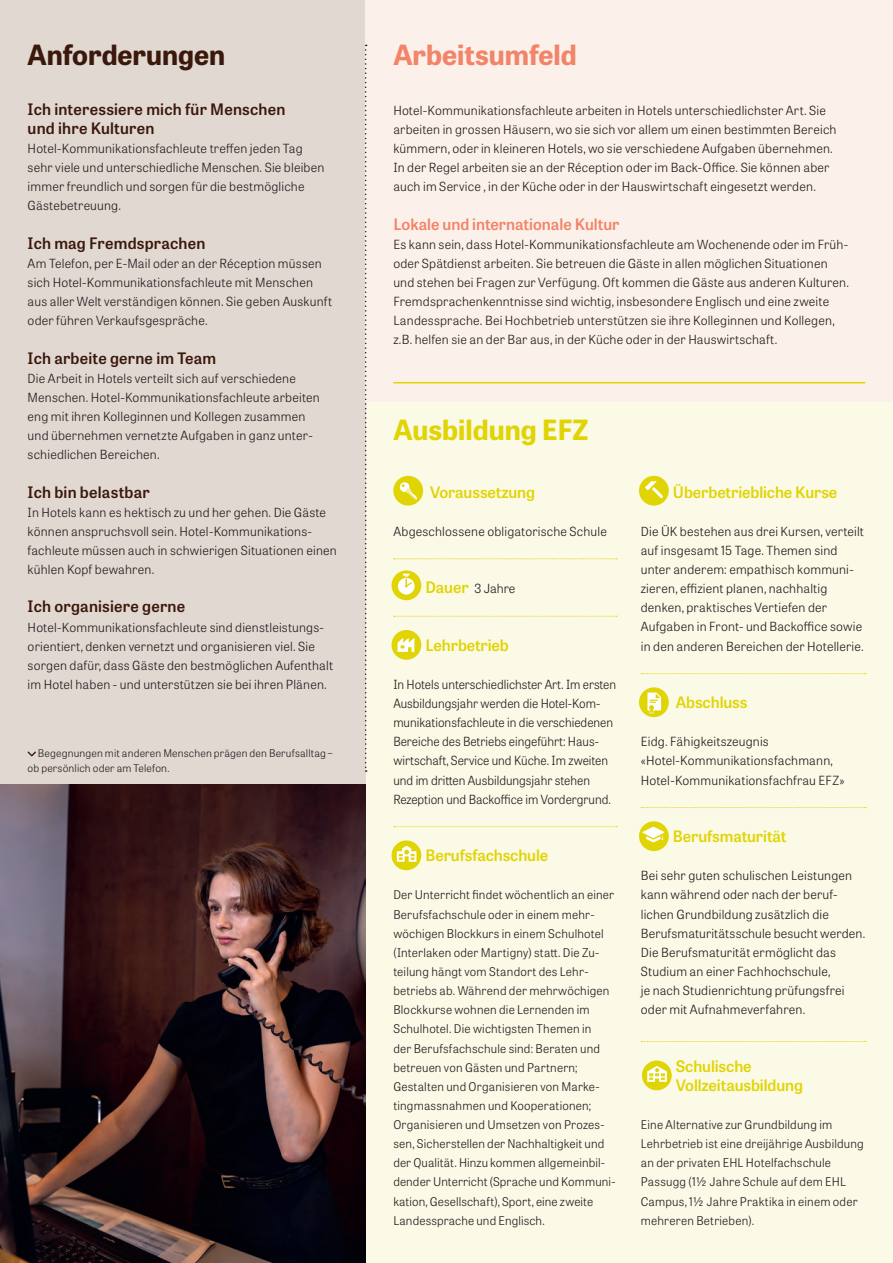
<style>
.page{position:relative;width:893px;height:1263px;background:#fff}
.page>*{position:absolute;margin:0;border:0;box-sizing:border-box;transform-origin:0 0}
.t1{font:700 27.75px "Tablet Gothic";color:#3a180b}
.t2{font:700 27.75px "Tablet Gothic";color:#f18469}
.t3{font:700 27.75px "Tablet Gothic";color:#e1d404}
.t4{font:600 15.75px/19.2px "Tablet Gothic";letter-spacing:.015em;color:#3a180b}
.t5{font:600 15.75px/19.2px "Tablet Gothic";letter-spacing:-.005em;color:#e1d404}
.t6{font:600 15.75px "Tablet Gothic";color:#f18469}
.t7{font:300 12.6px/19.2px "Tablet Gothic";letter-spacing:.015em;color:#231f20}
.t8{font:300 12.6px/19.2px "Tablet Gothic";letter-spacing:.015em;color:#231f20;scale:.96 1}
.t9{font:300 12px/19.2px "Tablet Gothic";letter-spacing:.015em;color:#231f20}
.t10{font:300 10.5px/14.4px "Tablet Gothic";letter-spacing:.015em;color:#231f20}
.s1{font-weight:600;font-size:15.75px;color:#e1d404}
</style>
<div class="page">
<div style="left:366px;top:402px;width:527px;height:861px;background:#fbfae7"></div>
<div style="left:0;top:0;width:366px;height:1263px;background:#e1d8d2"></div>
<div style="left:366px;top:0;width:527px;height:402px;background:#fcf1ea"></div>
<svg style="left:28px;top:751px;width:8px;height:5px"></svg>
<svg style="left:365px;top:45px;width:2px;height:727px"></svg>
<img style="left:0;top:784px;width:366px;height:479px">
<hr style="left:393px;top:382px;width:472px;height:1px;background:#e1d404">
<svg style="left:641px;top:673px;width:225px;height:1px"></svg>
<svg style="left:641px;top:807px;width:225px;height:1px"></svg>
<svg style="left:641px;top:1041px;width:225px;height:1px"></svg>
<div style="left:639px;top:476px;width:30px;height:30px;background:#e1d404;border-radius:50%"></div>
<svg style="left:645px;top:481px;width:18px;height:17px"></svg>
<div style="left:639px;top:687px;width:30px;height:30px;background:#e1d404;border-radius:50%"></div>
<svg style="left:647px;top:692px;width:14px;height:22px"></svg>
<div style="left:639px;top:821px;width:30px;height:30px;background:#e1d404;border-radius:50%"></div>
<svg style="left:642px;top:827px;width:23px;height:15px"></svg>
<div style="left:642px;top:1060px;width:30px;height:30px;background:#e1d404;border-radius:50%"></div>
<svg style="left:647px;top:1066px;width:20px;height:16px"></svg>
<svg style="left:394px;top:558px;width:223px;height:1px"></svg>
<svg style="left:394px;top:616px;width:223px;height:1px"></svg>
<svg style="left:394px;top:826px;width:223px;height:1px"></svg>
<div style="left:393px;top:476px;width:30px;height:30px;background:#e1d404;border-radius:50%"></div>
<svg style="left:399px;top:482px;width:18px;height:18px"></svg>
<div style="left:391px;top:570px;width:30px;height:30px;background:#e1d404;border-radius:50%"></div>
<svg style="left:398px;top:574px;width:17px;height:21px"></svg>
<div style="left:391px;top:630px;width:30px;height:30px;background:#e1d404;border-radius:50%"></div>
<svg style="left:398px;top:638px;width:16px;height:14px"></svg>
<svg style="left:391px;top:840px;width:30px;height:30px"></svg>
<svg style="left:397px;top:846px;width:19px;height:16px"></svg>
<h1 class="t1" style="left:28px;top:36px;width:199px">Anforderungen</h1>
<p class="t4" style="left:28px;top:99px;width:259px">Ich interessiere mich für Menschen und ihre Kulturen</p>
<p class="t7" style="left:28px;top:138px;width:298px">Hotel-Kommunikationsfachleute treffen jeden Tag sehr viele und unterschiedliche Menschen. Sie bleiben immer freundlich und sorgen für die bestmögliche Gästebetreuung.</p>
<p class="t4" style="left:28px;top:233px;width:179px">Ich mag Fremdsprachen</p>
<p class="t7" style="left:28px;top:253px;width:306px">Am Telefon, per E-Mail oder an der Réception müssen sich Hotel-Kommunikationsfachleute mit Menschen aus aller Welt verständigen können. Sie geben Auskunft oder führen Verkaufsgespräche.</p>
<p class="t4" style="left:28px;top:348px;width:190px">Ich arbeite gerne im Team</p>
<p class="t7" style="left:28px;top:368px;width:294px">Die Arbeit in Hotels verteilt sich auf verschiedene Menschen. Hotel-Kommunikationsfachleute arbeiten eng mit ihren Kolleginnen und Kollegen zusammen und übernehmen vernetzte Aufgaben in ganz unter&shy;schiedlichen Bereichen.</p>
<p class="t4" style="left:28px;top:481px;width:124px">Ich bin belastbar</p>
<p class="t7" style="left:28px;top:502px;width:311px">In Hotels kann es hektisch zu und her gehen. Die Gäste können anspruchsvoll sein. Hotel-Kommunikations&shy;fachleute müssen auch in schwierigen Situationen einen kühlen Kopf bewahren.</p>
<p class="t4" style="left:28px;top:596px;width:159px">Ich organisiere gerne</p>
<p class="t7" style="left:28px;top:617px;width:307px">Hotel-Kommunikationsfachleute sind dienstleistungs&shy;orientiert, denken vernetzt und organisieren viel. Sie sorgen dafür, dass Gäste den bestmöglichen Aufenthalt im Hotel haben - und unterstützen sie bei ihren Plänen.</p>
<p class="t10" style="left:28px;top:746px;width:306px;text-indent:10px">Begegnungen mit anderen Menschen prägen den Berufsalltag – ob persönlich oder am Telefon.</p>
<h1 class="t2" style="left:393px;top:36px;width:185px">Arbeitsumfeld</h1>
<p class="t7" style="left:393px;top:100px;width:445px">Hotel-Kommunikationsfachleute arbeiten in Hotels unterschiedlichster Art. Sie arbeiten in grossen Häusern, wo sie sich vor allem um einen bestimmten Bereich kümmern, oder in kleineren Hotels, wo sie verschiedene Aufgaben übernehmen.<br>In der Regel arbeiten sie an der Réception oder im Back-Office. Sie können aber auch im Service , in der Küche oder in der Hauswirtschaft eingesetzt werden.</p>
<p class="t6" style="left:393px;top:213px;width:228px">Lokale und internationale Kultur</p>
<p class="t7" style="left:393px;top:234px;width:457px">Es kann sein, dass Hotel-Kommunikationsfachleute am Wochenende oder im Früh&shy;oder Spätdienst arbeiten. Sie betreuen die Gäste in allen möglichen Situationen und stehen bei Fragen zur Verfügung. Oft kommen die Gäste aus anderen Kulturen.<br>Fremdsprachenkenntnisse sind wichtig, insbesondere Englisch und eine zweite Landessprache. Bei Hochbetrieb unterstützen sie ihre Kolleginnen und Kollegen, z.B. helfen sie an der Bar aus, in der Küche oder in der Hauswirtschaft.</p>
<h1 class="t3" style="left:393px;top:410px;width:197px">Ausbildung EFZ</h1>
<p class="t5" style="left:430px;top:481px;width:106px">Voraussetzung</p>
<p class="t7" style="left:393px;top:521px;width:215px">Abgeschlossene obligatorische Schule</p>
<p class="t7" style="left:425px;top:579px;width:91px"><span class="s1">Dauer</span> 3 Jahre</p>
<p class="t5" style="left:425px;top:635px;width:85px">Lehrbetrieb</p>
<p class="t8" style="left:393px;top:674px;width:234px">In Hotels unterschiedlichster Art. Im ersten Ausbildungsjahr werden die Hotel-Kom&shy;munikationsfachleute in die verschiedenen Bereiche des Betriebs eingeführt: Haus&shy;wirtschaft, Service und Küche. Im zweiten und im dritten Ausbildungsjahr stehen Rezeption und Backoffice im Vordergrund.</p>
<p class="t5" style="left:425px;top:845px;width:124px">Berufsfachschule</p>
<p class="t9" style="left:393px;top:885px;width:224px">Der Unterricht findet wöchentlich an einer Berufsfachschule oder in einem mehr&shy;wöchigen Blockkurs in einem Schulhotel (Interlaken oder Martigny) statt. Die Zu&shy;teilung hängt vom Standort des Lehr&shy;betriebs ab. Während der mehrwöchigen Blockkurse wohnen die Lernenden im Schulhotel. Die wichtigsten Themen in<br>der Berufsfachschule sind: Beraten und betreuen von Gästen und Partnern; Gestalten und Organisieren von Marke&shy;tingmassnahmen und Kooperationen; Organisieren und Umsetzen von Prozes&shy;sen, Sicherstellen der Nachhaltigkeit und der Qualität. Hinzu kommen allgemeinbil&shy;dender Unterricht (Sprache und Kommuni&shy;kation, Gesellschaft), Sport, eine zweite Landessprache und Englisch.</p>
<p class="t5" style="left:673px;top:481px;width:166px">Überbetriebliche Kurse</p>
<p class="t7" style="left:641px;top:521px;width:225px">Die ÜK bestehen aus drei Kursen, verteilt auf insgesamt 15 Tage. Themen sind unter anderem: empathisch kommuni&shy;zieren, effizient planen, nachhaltig denken, praktisches Vertiefen der Aufgaben in Front- und Backoffice sowie in den anderen Bereichen der Hotellerie.</p>
<p class="t5" style="left:676px;top:692px;width:73px">Abschluss</p>
<p class="t7" style="left:641px;top:732px;width:205px">Eidg. Fähigkeitszeugnis «Hotel-Kommunikationsfachmann,<br>Hotel-Kommunikationsfachfrau EFZ»</p>
<p class="t5" style="left:673px;top:826px;width:115px">Berufsmaturität</p>
<p class="t7" style="left:641px;top:866px;width:226px">Bei sehr guten schulischen Leistungen kann während oder nach der beruf&shy;lichen Grundbildung zusätzlich die Berufsmaturitätsschule besucht werden.<br>Die Berufsmaturität ermöglicht das Studium an einer Fachhochschule,<br>je nach Studienrichtung prüfungsfrei oder mit Aufnahmeverfahren.</p>
<p class="t5" style="left:676px;top:1055px;width:129px">Schulische<br>Vollzeitausbildung</p>
<p class="t9" style="left:641px;top:1115px;width:225px">Eine Alternative zur Grundbildung im Lehrbetrieb ist eine dreijährige Ausbildung an der privaten EHL Hotelfachschule Passugg (1½ Jahre Schule auf dem EHL Campus, 1½ Jahre Praktika in einem oder mehreren Betrieben).</p>
</div>
